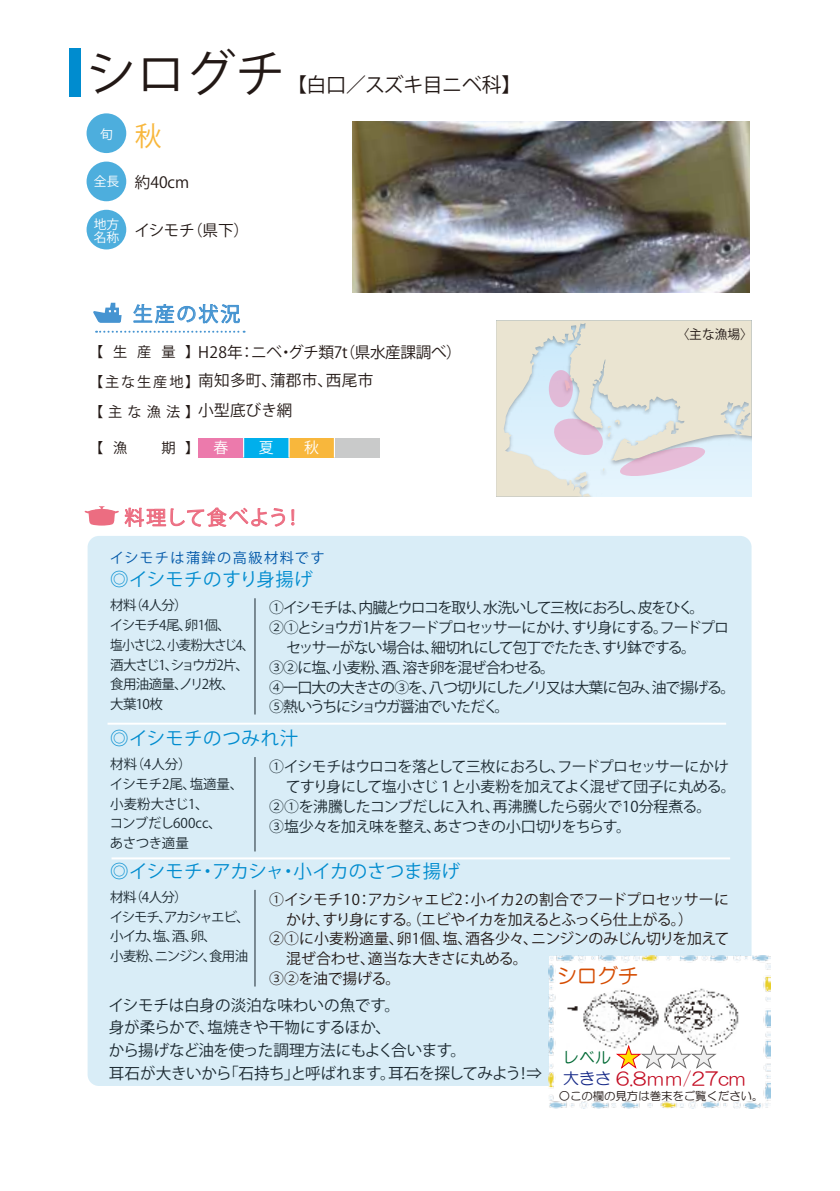
<style>
.page{position:relative;width:840px;height:1191px;background:#fff}
.page>*{position:absolute;margin:0;border:0;box-sizing:border-box;transform-origin:0 0}
.t1{font:49.6px "Gothic MB101 Pro De Bold 90 ms RKSJ H";color:#221815}
.t2{font:20.4px "HG Maru Gothic MPRO";color:#d54c02}
.t3{font:19.8px "Gothic MB101 Pro Medium 90 ms RKSJ H";letter-spacing:-.01em;color:#221815}
.t4{font:19.8px "A1 Mincho Std Bold 90 ms RKSJ H";letter-spacing:.04em;color:#ec6d81}
.t5{font:19.8px "A1 Mincho Std Bold 90 ms RKSJ H";letter-spacing:.1em;color:#4694d1}
.t6{font:18.4px "Koburina Go Std W6 90 ms RKSJ H";letter-spacing:.01em;color:#008ccf}
.t7{font:18.4px "Koburina Go Std W6 90 ms RKSJ H";letter-spacing:.035em;color:#008ccf}
.t8{font:18px "HG Maru Gothic MPRO";color:#c30d23}
.t9{font:16px "HG Maru Gothic MPRO";color:#006934}
.t10{font:15.6px/22.6px "Koburina Go Std W6 90 ms RKSJ H";letter-spacing:-.02em;color:#221815}
.t11{font:15.6px/28px "Ryumin Pro Regular 90 ms RKSJ H";color:#221815}
.t12{font:15.6px "Gothic MB101 Pro Regular 90 ms RKSJ H";color:#221815}
.t13{font:14.8px "Ryumin Pro Regular 90 ms RKSJ H";letter-spacing:-.05em;color:#221815}
.t14{font:14.8px "Ryumin Pro Regular 90 ms RKSJ H";color:#221815}
.t15{font:14.8px "Ryumin Pro Regular 90 ms RKSJ H";letter-spacing:-.02em;color:#221815}
.t16{font:14.8px "Ryumin Pro Regular 90 ms RKSJ H";letter-spacing:-.075em;color:#221815}
.t17{font:14.8px "Ryumin Pro Regular 90 ms RKSJ H";letter-spacing:-.085em;color:#221815}
.t18{font:14.8px "Ryumin Pro Regular 90 ms RKSJ H";letter-spacing:-.005em;color:#221815}
.t19{font:14.8px "Ryumin Pro Regular 90 ms RKSJ H";letter-spacing:-.08em;color:#221815}
.t20{font:14.8px "Gothic MB101 Pro Regular 90 ms RKSJ H";color:#fff}
.t21{font:14.2px "Koburina Go Std W6 90 ms RKSJ H";color:#221815}
.t22{font:14.2px "Maru Fo Pro Medium 90 ms RKSJ H";letter-spacing:.1em;color:#004ea2}
.t23{font:13.4px/19.8px "Gothic BBB Pro Medium 90 ms RKSJ H";letter-spacing:-.05em;color:#221815}
.t24{font:13.4px/19.8px "Gothic BBB Pro Medium 90 ms RKSJ H";letter-spacing:-.02em;color:#221815}
.t25{font:13.4px/19.8px "Gothic BBB Pro Medium 90 ms RKSJ H";letter-spacing:-.1em;color:#221815}
.t26{font:13.4px "Midashi Go Pro MB31 90 ms RKSJ H";letter-spacing:-.05em;color:#221815}
.t27{font:12.8px "Gothic MB101 Pro De Bold 90 ms RKSJ H";color:#fff}
.t28{font:12.8px "Koburina Go Std W3 90 ms RKSJ H";color:#221815}
.t29{font:11.4px "HG Maru Gothic MPRO";color:#221815}
.s1{font-size:27px;color:#f8b73c}
.s2{font-family:"Koburina Go Std W6 90 ms RKSJ H";font-size:14.2px}
.s3{font-family:"Ryumin Pro Regular 90 ms RKSJ H";font-size:15.6px}
.s4{font-size:16px;color:#172a88}
</style>
<div class="page">
<img style="left:352px;top:122px;width:397px;height:170px">
<div style="left:69px;top:48px;width:12px;height:48px;background:#008ccf"></div>
<div style="left:86px;top:113px;width:40px;height:40px;background:#4daedd;border-radius:50%"></div>
<div style="left:86px;top:210px;width:40px;height:39px;background:#4daedd;border-radius:50%"></div>
<svg style="left:496px;top:320px;width:255px;height:176px;background:#e3e5dc"></svg>
<svg style="left:548px;top:370px;width:24px;height:37px"></svg>
<svg style="left:553px;top:418px;width:151px;height:70px;background:#e1dee7"></svg>
<div style="left:86px;top:162px;width:40px;height:39px;background:#4daedd;border-radius:50%"></div>
<svg style="left:133px;top:304px;width:107px;height:20px"></svg>
<svg style="left:96px;top:331px;width:148px;height:2px"></svg>
<svg style="left:291px;top:509px;width:3px;height:16px"></svg>
<svg style="left:85px;top:506px;width:200px;height:21px"></svg>
<svg style="left:93px;top:303px;width:28px;height:20px"></svg>
<div style="left:198px;top:438px;width:45px;height:19px;background:#ec7aac"></div>
<div style="left:243px;top:438px;width:46px;height:19px;background:#00afec"></div>
<div style="left:289px;top:438px;width:45px;height:19px;background:#f8b73c"></div>
<div style="left:334px;top:438px;width:45px;height:19px;background:#c9caca"></div>
<svg style="left:288px;top:438px;width:1px;height:19px"></svg>
<svg style="left:243px;top:438px;width:1px;height:19px"></svg>
<svg style="left:334px;top:438px;width:1px;height:19px"></svg>
<div style="left:87px;top:536px;width:664px;height:550px;background:#d9edf7;border-radius:11px"></div>
<img style="left:548px;top:955px;width:222px;height:153px">
<svg style="left:616px;top:1050px;width:100px;height:18px;background:#ebe1e1"></svg>
<img style="left:566px;top:986px;width:173px;height:64px">
<hr style="left:107px;top:722px;width:618px;height:2px;background:#fff">
<hr style="left:111px;top:857px;width:618px;height:2px;background:#fff">
<h1 class="t1" style="left:86px;top:46px;width:200px">シログチ</h1>
<p class="t27" style="left:100px;top:127px;width:63px">旬 <span class="s1">秋</span></p>
<p class="t27" style="left:94px;top:175px;width:27px">全長</p>
<p class="t12" style="left:135px;top:173px;width:56px">約40cm</p>
<p class="t27" style="left:94px;top:217px;width:27px">地方</p>
<p class="t12" style="left:94px;top:221px;width:157px"><sub>名称</sub> イシモチ（県下）</p>
<h3 class="t3" style="left:287px;top:73px;width:236px">【白口／スズキ目ニベ科】</h3>
<h3 class="t5" style="left:133px;top:303px;width:109px">生産の状況</h3>
<p class="t11" style="left:89px;top:338px;width:374px"><span class="s2">【 生 産 量 】</span>H28年：ニベ・グチ類7t（県水産課調べ）<span class="s2">【主な生産地】</span>南知多町、蒲郡市、西尾市</p>
<p class="t21" style="left:89px;top:403px;width:205px">【主な漁法】<span class="s3">小型底びき網</span></p>
<p class="t21" style="left:89px;top:440px;width:112px">【漁　期】</p>
<p class="t20" style="left:213px;top:440px;width:16px">春</p>
<p class="t20" style="left:259px;top:440px;width:16px">夏</p>
<p class="t20" style="left:304px;top:440px;width:16px">秋</p>
<h3 class="t4" style="left:124px;top:506px;width:180px">料理して食べよう！</h3>
<p class="t28" style="left:676px;top:327px;width:78px">〈主な漁場〉</p>
<p class="t22" style="left:110px;top:549px;width:216px">イシモチは蒲鉾の高級材料です</p>
<p class="t6" style="left:110px;top:569px;width:204px">◎イシモチのすり身揚げ</p>
<p class="t26" style="left:110px;top:597px;width:79px">材料（4人分）</p>
<p class="t23" style="left:110px;top:615px;width:146px">イシモチ4尾、卵1個、<br>塩小さじ2、小麦粉大さじ4、酒大さじ1、ショウガ2片、食用油適量、ノリ2枚、<br>大葉10枚</p>
<p class="t17" style="left:269px;top:599px;width:436px">①イシモチは、内臓とウロコを取り、水洗いして三枚におろし、皮をひく。</p>
<p class="t16" style="left:269px;top:619px;width:461px">②①とショウガ1片をフードプロセッサーにかけ、すり身にする。フードプロ</p>
<p class="t13" style="left:286px;top:639px;width:411px">セッサーがない場合は、細切れにして包丁でたたき、すり鉢でする。</p>
<p class="t13" style="left:269px;top:659px;width:287px">③②に塩、小麦粉、酒、溶き卵を混ぜ合わせる。</p>
<p class="t13" style="left:269px;top:679px;width:467px">④一口大の大きさの③を、八つ切りにしたノリ又は大葉に包み、油で揚げる。</p>
<p class="t19" style="left:269px;top:698px;width:242px">⑤熱いうちにショウガ醤油でいただく。</p>
<p class="t7" style="left:110px;top:728px;width:189px">◎イシモチのつみれ汁</p>
<p class="t26" style="left:110px;top:756px;width:83px">材料（4人分）</p>
<p class="t24" style="left:110px;top:774px;width:135px">イシモチ2尾、塩適量、小麦粉大さじ1、<br>コンブだし600cc、<br>あさつき適量</p>
<p class="t6" style="left:110px;top:860px;width:351px">◎イシモチ・アカシャ・小イカのさつま揚げ</p>
<p class="t26" style="left:110px;top:889px;width:79px">材料（4人分）</p>
<p class="t25" style="left:110px;top:907px;width:141px">イシモチ、アカシャエビ、小イカ、塩、酒、卵、<br>小麦粉、ニンジン、食用油</p>
<p class="t13" style="left:269px;top:758px;width:461px">①イシモチはウロコを落として三枚におろし、フードプロセッサーにかけ</p>
<p class="t13" style="left:285px;top:778px;width:451px">てすり身にして塩小さじ１と小麦粉を加えてよく混ぜて団子に丸める。</p>
<p class="t15" style="left:269px;top:798px;width:443px">②①を沸騰したコンブだしに入れ、再沸騰したら弱火で10分程煮る。</p>
<p class="t13" style="left:269px;top:817px;width:363px">③塩少々を加え味を整え、あさつきの小口切りをちらす。</p>
<p class="t18" style="left:269px;top:891px;width:461px">①イシモチ10：アカシャエビ2：小イカ2の割合でフードプロセッサーに</p>
<p class="t13" style="left:286px;top:911px;width:408px">かけ、すり身にする。（エビやイカを加えるとふっくら仕上がる。）</p>
<p class="t14" style="left:269px;top:930px;width:461px">②①に小麦粉適量、卵1個、塩、酒各少々、ニンジンのみじん切りを加えて</p>
<p class="t14" style="left:286px;top:950px;width:243px">混ぜ合わせ、適当な大きさに丸める。</p>
<p class="t15" style="left:269px;top:970px;width:133px">③②を油で揚げる。</p>
<h2 class="t2" style="left:556px;top:965px;width:83px">シログチ</h2>
<p class="t10" style="left:108px;top:994px;width:435px">イシモチは白身の淡泊な味わいの魚です。<br>身が柔らかで、塩焼きや干物にするほか、<br>から揚げなど油を使った調理方法にもよく合います。<br>耳石が大きいから「石持ち」と呼ばれます。耳石を探してみよう！⇒</p>
<p class="t9" style="left:563px;top:1049px;width:49px">レベル</p>
<p class="t8" style="left:563px;top:1069px;width:184px"><span class="s4">大きさ</span> 6.8ｍｍ/27cm</p>
<p class="t29" style="left:558px;top:1089px;width:206px">○この欄の見方は巻末をご覧ください。</p>
</div>
